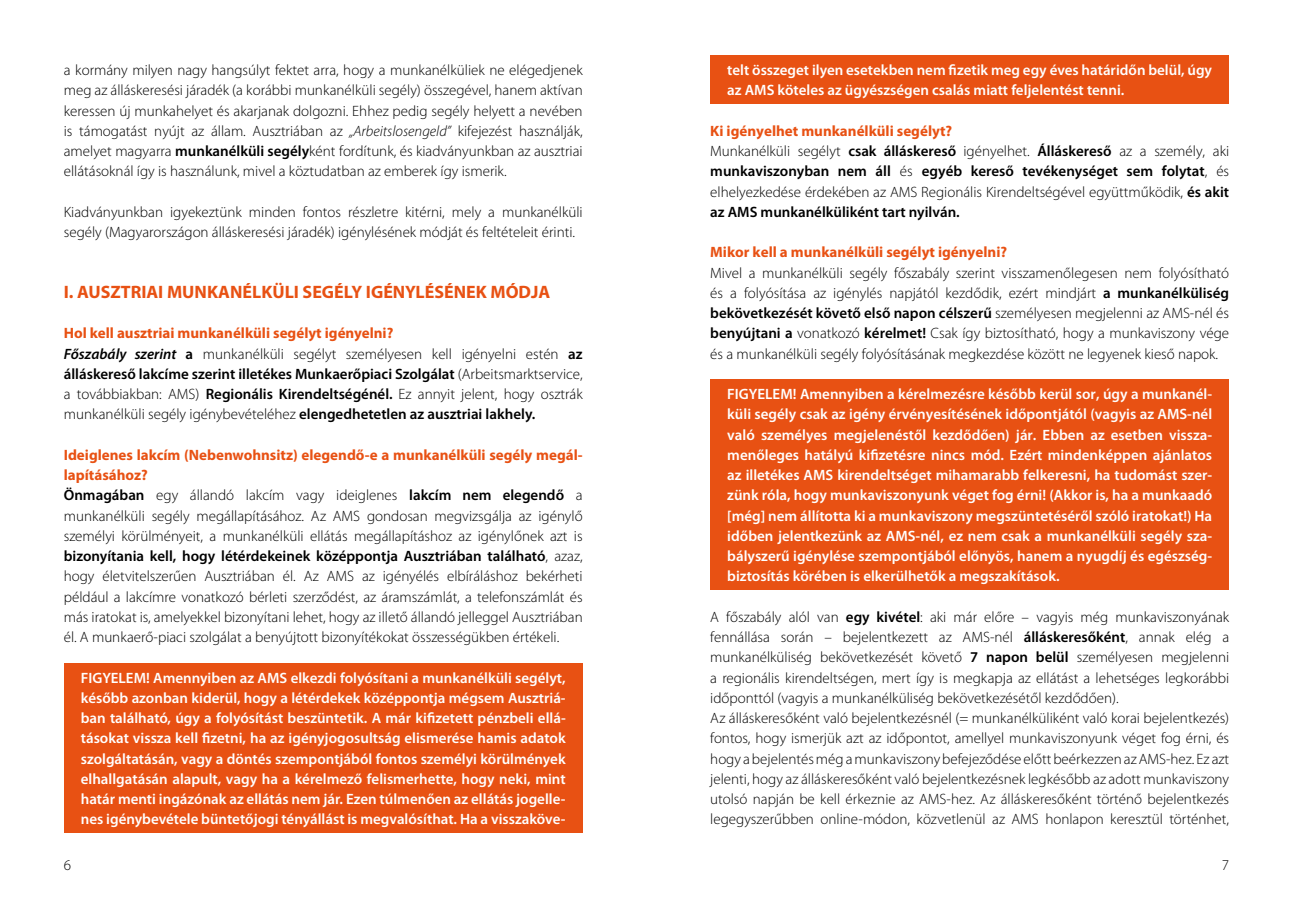
<style>
.page{position:relative;width:1293px;height:910px;background:#fff}
.page>*{position:absolute;margin:0;border:0;box-sizing:border-box;transform-origin:0 0}
.t1{font:700 18px "Myriad Pro";color:#e85113}
.t2{font:300 15px/20.2px "Myriad Pro";color:#000}
.t3{font:600 15px/20.2px "Myriad Pro";color:#fff;text-align:justify}
.t4{font:600 15px/20.2px "Myriad Pro";color:#000}
.t5{font:700 15px "Myriad Pro";color:#e85113}
.s1{font-style:italic}
.s2{font-weight:600}
.s3{font-weight:700;color:#e85113}
.s4{font-weight:600;font-style:italic}
.s5{font-weight:300}
</style>
<div class="page">
<div style="left:64px;top:663px;width:519px;height:169px;background:#e85113"></div>
<div style="left:710px;top:55px;width:519px;height:48px;background:#e85113"></div>
<div style="left:710px;top:379px;width:519px;height:210px;background:#e85113"></div>
<p class="t2" style="left:64px;top:60px;width:520px;text-align:justify">a kormány milyen nagy hangsúlyt fektet arra, hogy a munkanélküliek ne elégedjenek meg az álláskeresési járadék (a korábbi munkanélküli segély) összegével, hanem aktívan keressen új munkahelyet és akarjanak dolgozni. Ehhez pedig segély helyett a nevében is támogatást nyújt az állam. Ausztriában az <span class="s1">„Arbeitslosengeld”</span> kifejezést használják, amelyet magyarra <span class="s2">munkanélküli segély</span>ként fordítunk, és kiadványunkban az ausztriai ellátásoknál így is használunk, mivel a köztudatban az emberek így ismerik.</p>
<p class="t2" style="left:64px;top:202px;width:520px">Kiadványunkban igyekeztünk minden fontos részletre kitérni, mely a munkanélküli segély (Magyarországon álláskeresési járadék) igénylésének módját és feltételeit érinti.</p>
<p class="t1" style="left:64px;top:280px;width:488px">I. AUSZTRIAI MUNKANÉLKÜLI SEGÉLY IGÉNYLÉSÉNEK MÓDJA</p>
<p class="t2" style="left:64px;top:323px;width:520px"><span class="s3">Hol kell ausztriai munkanélküli segélyt igényelni?<br></span><span class="s4">Főszabály szerint</span> <span class="s2">a</span> munkanélküli segélyt személyesen kell igényelni estén <span class="s2">az álláskereső lakcíme szerint illetékes Munkaerőpiaci Szolgálat</span> (Arbeitsmarktservice, a továbbiakban: AMS) <span class="s2">Regionális Kirendeltségénél.</span> Ez annyit jelent, hogy osztrák munkanélküli segély igénybevételéhez <span class="s2">elengedhetetlen az ausztriai lakhely.</span></p>
<p class="t2" style="left:64px;top:445px;width:520px"><span class="s3">Ideiglenes lakcím (Nebenwohnsitz) elegendő-e a munkanélküli segély megál&shy;lapításához?<br></span><span class="s2">Önmagában</span> egy állandó lakcím vagy ideiglenes <span class="s2">lakcím nem elegendő</span> a munkanélküli segély megállapításához. Az AMS gondosan megvizsgálja az igénylő személyi körülményeit, a munkanélküli ellátás megállapításhoz az igénylőnek azt is <span class="s2">bizonyítania kell, hogy létérdekeinek középpontja Ausztriában található</span>, azaz, hogy életvitelszerűen Ausztriában él. Az AMS az igényélés elbíráláshoz bekérheti például a lakcímre vonatkozó bérleti szerződést, az áramszámlát, a telefonszámlát és más iratokat is, amelyekkel bizonyítani lehet, hogy az illető állandó jelleggel Ausztriában él. A munkaerő-piaci szolgálat a benyújtott bizonyítékokat összességükben értékeli.</p>
<p class="t3" style="left:81px;top:667px;width:486px">FIGYELEM! Amennyiben az AMS elkezdi folyósítani a munkanélküli segélyt, később azonban kiderül, hogy a létérdekek középpontja mégsem Ausztriá&shy;ban található, úgy a folyósítást beszüntetik. A már kifizetett pénzbeli ellá&shy;tásokat vissza kell fizetni, ha az igényjogosultság elismerése hamis adatok szolgáltatásán, vagy a döntés szempontjából fontos személyi körülmények elhallgatásán alapult, vagy ha a kérelmező felismerhette, hogy neki, mint határ menti ingázónak az ellátás nem jár. Ezen túlmenően az ellátás jogelle&shy;nes igénybevétele büntetőjogi tényállást is megvalósíthat. Ha a visszaköve-</p>
<p class="t3" style="left:727px;top:59px;width:486px">telt összeget ilyen esetekben nem fizetik meg egy éves határidőn belül, úgy az AMS köteles az ügyészségen csalás miatt feljelentést tenni.</p>
<p class="t4" style="left:710px;top:120px;width:520px"><span class="s3">Ki igényelhet munkanélküli segélyt?<br></span><span class="s5">Munkanélküli segélyt</span> csak álláskereső <span class="s5">igényelhet.</span> Álláskereső <span class="s5">az a személy, aki </span>munkaviszonyban nem áll <span class="s5">és</span> egyéb kereső tevékenységet sem folytat<span class="s5">, és elhelyezkedése érdekében az AMS Regionális Kirendeltségével együttműködik,</span> és akit az AMS munkanélküliként tart nyilván.</p>
<p class="t5" style="left:710px;top:242px;width:298px">Mikor kell a munkanélküli segélyt igényelni?</p>
<p class="t2" style="left:710px;top:262px;width:520px;text-align:justify">Mivel a munkanélküli segély főszabály szerint visszamenőlegesen nem folyósítható és a folyósítása az igénylés napjától kezdődik, ezért mindjárt <span class="s2">a munkanélküliség bekövetkezését követő első napon célszerű</span> személyesen megjelenni az AMS-nél és <span class="s2">benyújtani a</span> vonatkozó <span class="s2">kérelmet!</span> Csak így biztosítható, hogy a munkaviszony vége és a munkanélküli segély folyósításának megkezdése között ne legyenek kieső napok.</p>
<p class="t3" style="left:727px;top:383px;width:486px">FIGYELEM! Amennyiben a kérelmezésre később kerül sor, úgy a munkanél&shy;küli segély csak az igény érvényesítésének időpontjától (vagyis az AMS-nél való személyes megjelenéstől kezdődően) jár. Ebben az esetben vissza&shy;menőleges hatályú kifizetésre nincs mód. Ezért mindenképpen ajánlatos az illetékes AMS kirendeltséget mihamarabb felkeresni, ha tudomást szer&shy;zünk róla, hogy munkaviszonyunk véget fog érni! (Akkor is, ha a munkaadó [még] nem állította ki a munkaviszony megszüntetéséről szóló iratokat!) Ha időben jelentkezünk az AMS-nél, ez nem csak a munkanélküli segély sza&shy;bályszerű igénylése szempontjából előnyös, hanem a nyugdíj és egészség&shy;biztosítás körében is elkerülhetők a megszakítások.</p>
<p class="t2" style="left:710px;top:607px;width:520px">A főszabály alól van <span class="s2">egy kivétel</span>: aki már előre – vagyis még munkaviszonyának fennállása során – bejelentkezett az AMS-nél <span class="s2">álláskeresőként</span>, annak elég a munkanélküliség bekövetkezését követő <span class="s2">7 napon belül</span> személyesen megjelenni a regionális kirendeltségen, mert így is megkapja az ellátást a lehetséges legkorábbi időponttól (vagyis a munkanélküliség bekövetkezésétől kezdődően).<br>Az álláskeresőként való bejelentkezésnél (= munkanélküliként való korai bejelentkezés) fontos, hogy ismerjük azt az időpontot, amellyel munkaviszonyunk véget fog érni, és hogy a bejelentés még a munkaviszony befejeződése előtt beérkezzen az AMS-hez. Ez azt jelenti, hogy az álláskeresőként való bejelentkezésnek legkésőbb az adott munkaviszony utolsó napján be kell érkeznie az AMS-hez. Az álláskeresőként történő bejelentkezés legegyszerűbben online-módon, közvetlenül az AMS honlapon keresztül történhet,</p>
<p class="t2" style="left:64px;top:854px;width:9px">6</p>
<p class="t2" style="left:1222px;top:854px;width:9px">7</p>
</div>
